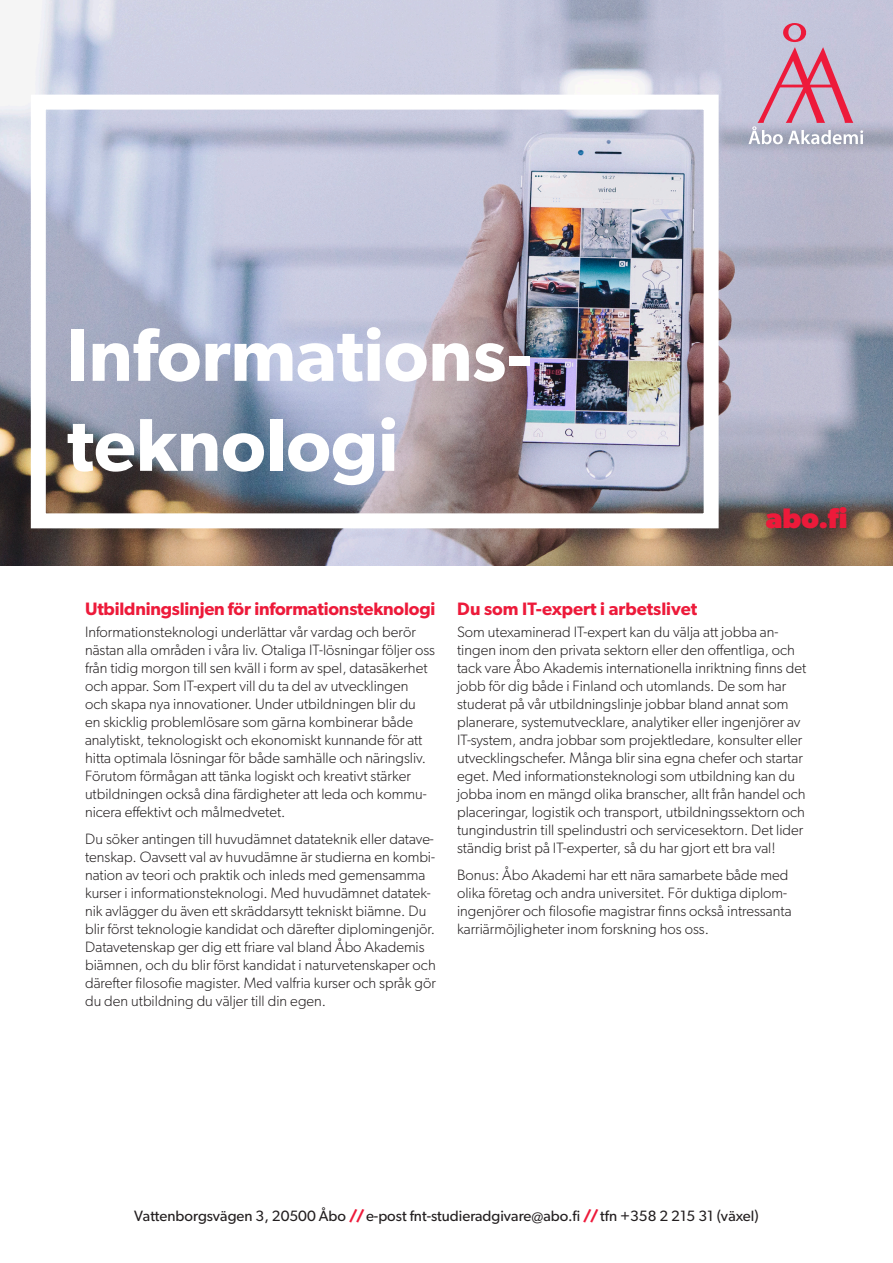
<style>
.page{position:relative;width:893px;height:1263px;background:#fff}
.page>*{position:absolute;margin:0;border:0;box-sizing:border-box;transform-origin:0 0}
.H0{font:600 75px/90px "Gibson";color:#fff}
.t1{font:700 28.35px "Gibson";color:#ed1a3a}
.t2{font:600 18px "Gibson";letter-spacing:-.01em;color:#ed1a3a}
.Bröd{font:300 15px/18px "Gibson";color:#231f20}
.t3{font:15px "Gibson";color:#231f20}
.s1{font-weight:700;color:#ed1a3a}
</style>
<div class="page">
<img style="left:0;top:0;width:893px;height:566px">
<div style="left:31px;top:95px;width:688px;height:433px;border:15px solid #fff"></div>
<svg style="left:748px;top:23px;width:115px;height:121px"></svg>
<p class="H0" style="left:67px;top:308px;width:466px">Informations&shy;teknologi</p>
<p class="t1" style="left:766px;top:501px;width:83px">abo.fi</p>
<h2 class="t2" style="left:85px;top:598px;width:352px">Utbildningslinjen för informationsteknologi</h2>
<p class="Bröd" style="left:85px;top:623px;width:352px">Informationsteknologi underlättar vår vardag och berör nästan alla områden i våra liv. Otaliga IT-lösningar följer oss från tidig morgon till sen kväll i form av spel, datasäkerhet och appar. Som IT-expert vill du ta del av utvecklingen och skapa nya innovationer. Under utbildningen blir du<br>en skicklig problemlösare som gärna kombinerar både analytiskt, teknologiskt och ekonomiskt kunnande för att hitta optimala lösningar för både samhälle och näringsliv.<br>Förutom förmågan att tänka logiskt och kreativt stärker utbildningen också dina färdigheter att leda och kommu&shy;nicera effektivt och målmedvetet.</p>
<p class="Bröd" style="left:85px;top:829px;width:352px">Du söker antingen till huvudämnet datateknik eller datave&shy;tenskap. Oavsett val av huvudämne är studierna en kombi&shy;nation av teori och praktik och inleds med gemensamma kurser i informationsteknologi. Med huvudämnet datatek&shy;nik avlägger du även ett skräddarsytt tekniskt biämne. Du blir först teknologie kandidat och därefter diplomingenjör.<br>Datavetenskap ger dig ett friare val bland Åbo Akademis biämnen, och du blir först kandidat i naturvetenskaper och därefter filosofie magister. Med valfria kurser och språk gör du den utbildning du väljer till din egen.</p>
<h2 class="t2" style="left:457px;top:598px;width:242px">Du som IT-expert i arbetslivet</h2>
<p class="Bröd" style="left:457px;top:623px;width:351px">Som utexaminerad IT-expert kan du välja att jobba an&shy;tingen inom den privata sektorn eller den offentliga, och tack vare Åbo Akademis internationella inriktning finns det jobb för dig både i Finland och utomlands. De som har studerat på vår utbildningslinje jobbar bland annat som planerare, systemutvecklare, analytiker eller ingenjörer av IT-system, andra jobbar som projektledare, konsulter eller utvecklingschefer. Många blir sina egna chefer och startar eget. Med informationsteknologi som utbildning kan du jobba inom en mängd olika branscher, allt från handel och placeringar, logistik och transport, utbildningssektorn och tungindustrin till spelindustri och servicesektorn. Det lider ständig brist på IT-experter, så du har gjort ett bra val!</p>
<p class="Bröd" style="left:457px;top:865px;width:336px">Bonus: Åbo Akademi har ett nära samarbete både med olika företag och andra universitet. För duktiga diplom&shy;ingenjörer och filosofie magistrar finns också intressanta karriärmöjligheter inom forskning hos oss.</p>
<p class="t3" style="left:134px;top:1206px;width:626px">Vattenborgsvägen 3, 20500 Åbo <span class="s1">//</span> e-post fnt-studieradgivare@abo.fi <span class="s1">//</span> tfn +358 2 215 31 (växel)</p>
</div>
